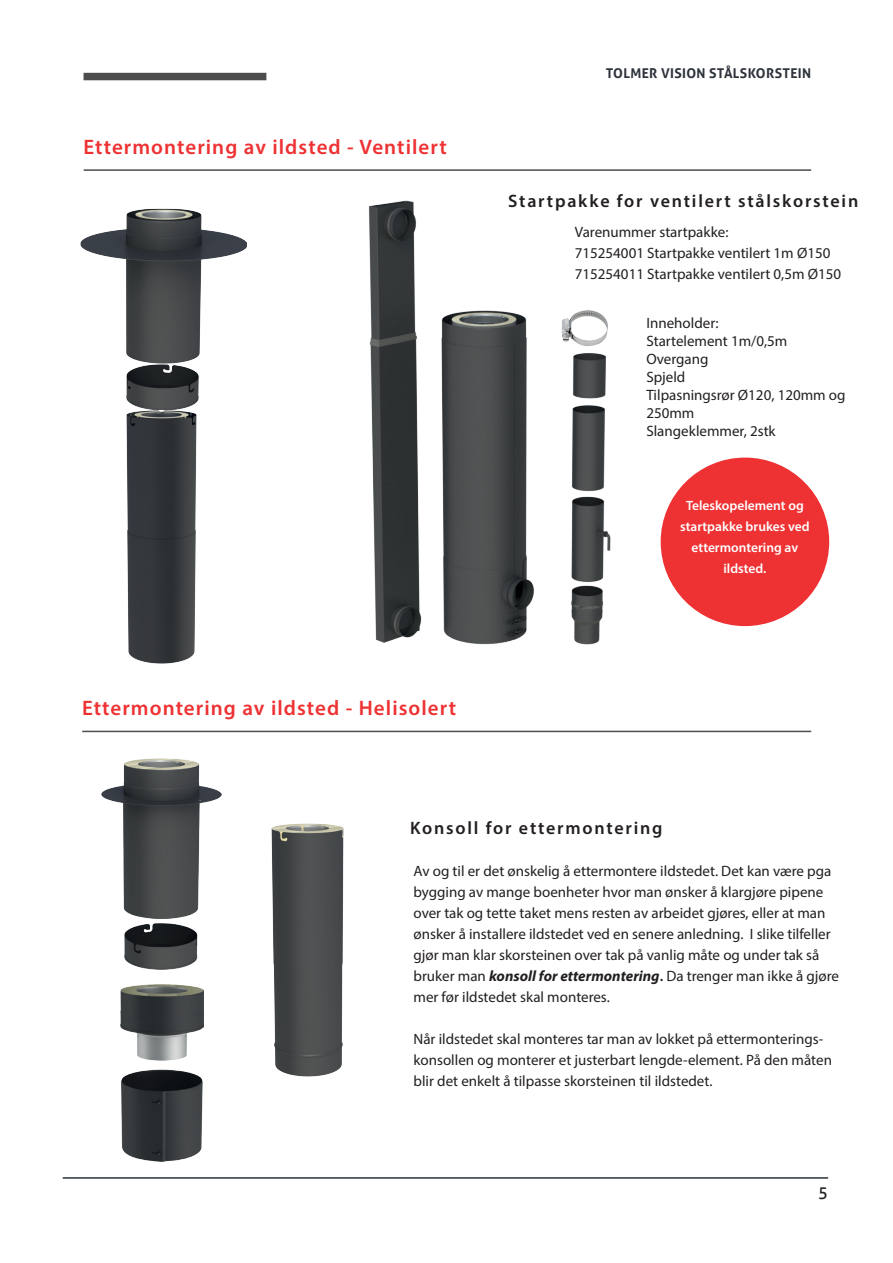
<style>
.page{position:relative;width:893px;height:1263px;background:#fff}
.page>*{position:absolute;margin:0;border:0;box-sizing:border-box;transform-origin:0 0}
.t1{font:600 21px "Myriad Pro";letter-spacing:.05em;color:#ee3233}
.t2{font:600 18px "Myriad Pro";letter-spacing:.1em;color:#231f20}
.t3{font:16.5px "Aller";color:#231f20}
.t4{font:15px/21px "Myriad Pro";color:#231f20}
.t5{font:600 13.5px/21px "Myriad Pro";color:#fff;text-align:center}
.t6{font:700 13.5px "Aller";letter-spacing:.025em;color:#2d323b}
.s1{font-weight:700;font-style:italic}
.s2{font-weight:600}
</style>
<div class="page">
<img style="left:126px;top:372px;width:73px;height:38px">
<img style="left:369px;top:201px;width:242px;height:443px">
<img style="left:127px;top:411px;width:70px;height:252px">
<img style="left:80px;top:209px;width:167px;height:163px">
<hr style="left:82px;top:731px;width:729px;height:1px;background:#4c4c4c">
<hr style="left:84px;top:169px;width:727px;height:2px;background:#4c4c4c">
<div style="left:661px;top:458px;width:168px;height:168px;background:#ee3233;border-radius:50%"></div>
<img style="left:120px;top:985px;width:83px;height:177px">
<img style="left:102px;top:758px;width:119px;height:211px">
<img style="left:272px;top:824px;width:71px;height:252px">
<hr style="left:63px;top:1177px;width:765px;height:2px;background:#2d323b">
<div style="left:84px;top:73px;width:182px;height:7px;background:#4d4d4d"></div>
<h1 class="t1" style="left:84px;top:134px;width:365px">Ettermontering av ildsted - Ventilert</h1>
<h1 class="t1" style="left:82px;top:695px;width:376px">Ettermontering av ildsted - Helisolert</h1>
<p class="t6" style="left:606px;top:65px;width:207px">TOLMER VISION STÅLSKORSTEIN</p>
<p class="t2" style="left:508px;top:189px;width:352px">Startpakke for ventilert stålskorstein</p>
<p class="t4" style="left:575px;top:221px;width:268px">Varenummer startpakke:<br>715254001 Startpakke ventilert 1m Ø150<br>715254011 Startpakke ventilert 0,5m Ø150</p>
<p class="t4" style="left:646px;top:314px;width:201px;line-height:18px">Inneholder:<br>Startelement 1m/0,5m<br>Overgang<br>Spjeld<br>Tilpasningsrør Ø120, 120mm og<br>250mm<br>Slangeklemmer, 2stk</p>
<p class="t5" style="left:680px;top:494px;width:131px">Teleskopelement og startpakke brukes ved ettermontering av ildsted.</p>
<p class="t2" style="left:410px;top:816px;width:254px">Konsoll for ettermontering</p>
<p class="t4" style="left:414px;top:860px;width:427px">Av og til er det ønskelig å ettermontere ildstedet. Det kan være pga bygging av mange boenheter hvor man ønsker å klargjøre pipene over tak og tette taket mens resten av arbeidet gjøres, eller at man ønsker å installere ildstedet ved en senere anledning. I slike tilfeller gjør man klar skorsteinen over tak på vanlig måte og under tak så bruker man <span class="s1">konsoll for ettermontering</span><span class="s2">.</span> Da trenger man ikke å gjøre mer før ildstedet skal monteres.</p>
<p class="t4" style="left:414px;top:1028px;width:420px">Når ildstedet skal monteres tar man av lokket på ettermonterings&shy;konsollen og monterer et justerbart lengde-element. På den måten blir det enkelt å tilpasse skorsteinen til ildstedet.</p>
<p class="t3" style="left:818px;top:1183px;width:11px">5</p>
</div>
